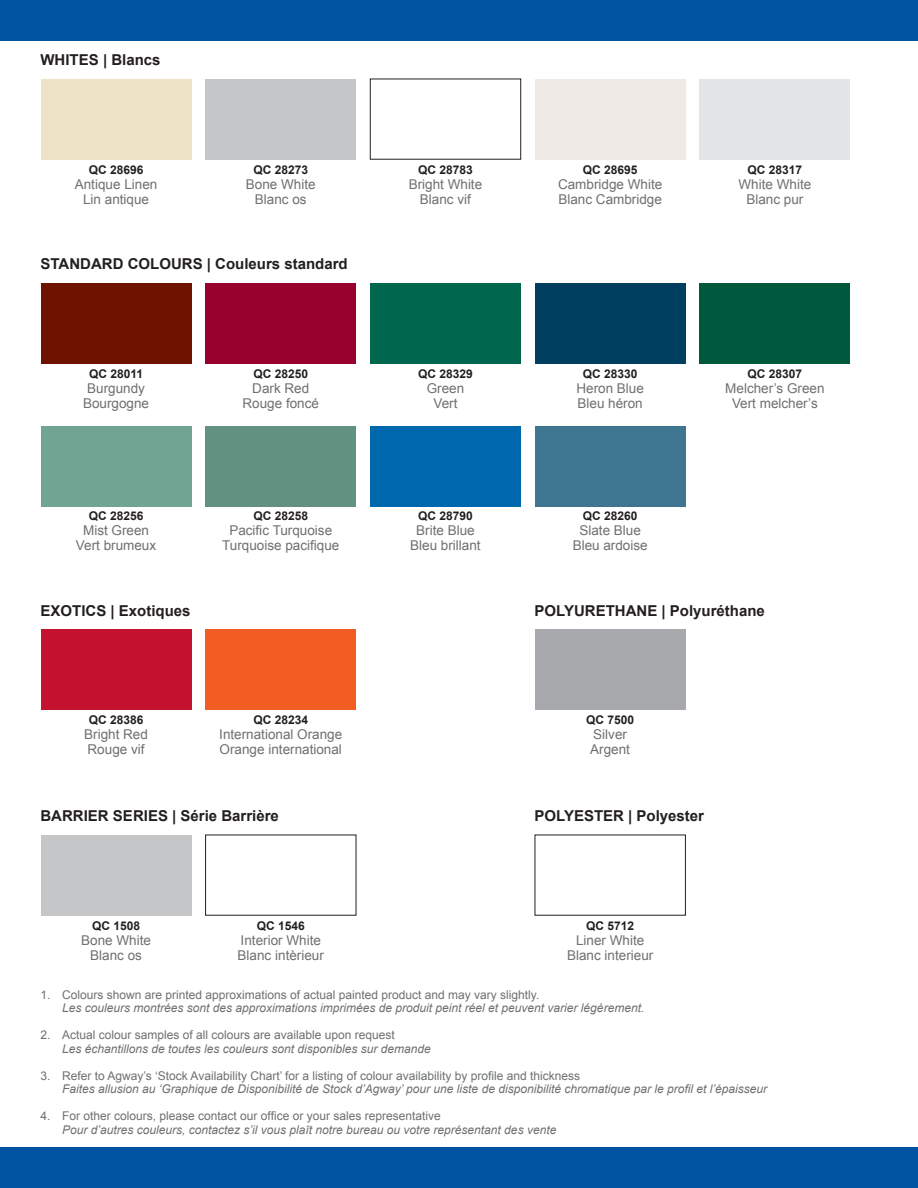
<style>
.page{position:relative;width:918px;height:1188px;background:#fff}
.page>*{position:absolute;margin:0;border:0;box-sizing:border-box;transform-origin:0 0}
.t1{font:700 15px "Arial";color:#231f20}
.t2{font:13.5px/15px "Arial";color:#6d6f71;text-align:center}
.t3{font:italic 12px "Arial";color:#6d6f71}
.t4{font:12px "Arial";color:#6d6f71}
.t5{font:700 12px "Arial";color:#231f20}
</style>
<div class="page">
<div style="left:0;top:0;width:918px;height:40px;background:#0053a0"></div>
<div style="left:0;top:1148px;width:918px;height:40px;background:#0053a0"></div>
<div style="left:41px;top:79px;width:150px;height:80px;background:#eee2c7"></div>
<div style="left:206px;top:79px;width:150px;height:80px;background:#c5c6c8"></div>
<div style="left:370px;top:79px;width:151px;height:81px;border:1px solid #231f20"></div>
<div style="left:535px;top:79px;width:150px;height:80px;background:#efeae6"></div>
<div style="left:700px;top:79px;width:150px;height:80px;background:#e4e5e6"></div>
<div style="left:41px;top:283px;width:150px;height:80px;background:#6f1200"></div>
<div style="left:41px;top:426px;width:150px;height:80px;background:#72a493"></div>
<div style="left:206px;top:426px;width:150px;height:80px;background:#639181"></div>
<div style="left:41px;top:630px;width:150px;height:80px;background:#c41230"></div>
<div style="left:206px;top:630px;width:150px;height:80px;background:#f15d22"></div>
<div style="left:535px;top:630px;width:150px;height:80px;background:#a7a9ac"></div>
<div style="left:41px;top:835px;width:150px;height:80px;background:#c5c6c8"></div>
<div style="left:370px;top:426px;width:151px;height:80px;background:#0068ac"></div>
<div style="left:535px;top:426px;width:150px;height:80px;background:#3e7590"></div>
<div style="left:206px;top:283px;width:150px;height:80px;background:#98002e"></div>
<div style="left:370px;top:283px;width:151px;height:80px;background:#00674e"></div>
<div style="left:535px;top:283px;width:150px;height:80px;background:#003f5f"></div>
<div style="left:700px;top:283px;width:150px;height:80px;background:#00583d"></div>
<p class="t1" style="left:40px;top:50px;width:122px">WHITES | Blancs</p>
<p class="t5" style="left:89px;top:161px;width:56px">QC 28696</p>
<p class="t2" style="left:75px;top:176px;width:84px">Antique Linen<br>Lin antique</p>
<p class="t5" style="left:253px;top:161px;width:56px">QC 28273</p>
<p class="t2" style="left:246px;top:176px;width:71px">Bone White<br>Blanc os</p>
<p class="t1" style="left:40px;top:254px;width:309px">STANDARD COLOURS | Couleurs standard</p>
<p class="t5" style="left:89px;top:365px;width:56px">QC 28011</p>
<p class="t2" style="left:83px;top:380px;width:68px">Burgundy<br>Bourgogne</p>
<p class="t5" style="left:89px;top:508px;width:56px">QC 28256</p>
<p class="t2" style="left:76px;top:523px;width:82px">Mist Green<br>Vert brumeux</p>
<p class="t5" style="left:253px;top:365px;width:56px">QC 28250</p>
<p class="t2" style="left:243px;top:380px;width:78px">Dark Red<br>Rouge foncé</p>
<p class="t5" style="left:253px;top:508px;width:56px">QC 28258</p>
<p class="t2" style="left:222px;top:523px;width:119px">Pacific Turquoise<br>Turquoise pacifique</p>
<p class="t5" style="left:418px;top:161px;width:56px">QC 28783</p>
<p class="t2" style="left:409px;top:176px;width:75px">Bright White<br>Blanc vif</p>
<p class="t5" style="left:418px;top:365px;width:56px">QC 28329</p>
<p class="t2" style="left:427px;top:380px;width:39px">Green<br>Vert</p>
<p class="t5" style="left:418px;top:508px;width:56px">QC 28790</p>
<p class="t2" style="left:410px;top:523px;width:72px">Brite Blue<br>Bleu brillant</p>
<p class="t5" style="left:583px;top:161px;width:56px">QC 28695</p>
<p class="t2" style="left:558px;top:176px;width:106px;text-align:left">Cambridge White<br>Blanc Cambridge</p>
<p class="t5" style="left:748px;top:161px;width:56px">QC 28317</p>
<p class="t2" style="left:739px;top:176px;width:74px">White White<br>Blanc pur</p>
<p class="t5" style="left:583px;top:365px;width:56px">QC 28330</p>
<p class="t2" style="left:576px;top:380px;width:69px;text-align:left">Heron Blue<br>Bleu héron</p>
<p class="t5" style="left:583px;top:508px;width:56px">QC 28260</p>
<p class="t2" style="left:573px;top:523px;width:77px">Slate Blue<br>Bleu ardoise</p>
<p class="t5" style="left:748px;top:365px;width:56px">QC 28307</p>
<p class="t2" style="left:725px;top:380px;width:101px">Melcher’s Green<br>Vert melcher’s</p>
<p class="t1" style="left:40px;top:601px;width:152px">EXOTICS | Exotiques</p>
<p class="t1" style="left:535px;top:601px;width:232px">POLYURETHANE | Polyuréthane</p>
<p class="t5" style="left:89px;top:712px;width:56px">QC 28386</p>
<p class="t2" style="left:84px;top:727px;width:65px;text-align:left">Bright Red<br>Rouge vif</p>
<p class="t5" style="left:253px;top:712px;width:56px">QC 28234</p>
<p class="t2" style="left:219px;top:727px;width:125px;text-align:left">International Orange<br>Orange international</p>
<p class="t5" style="left:586px;top:712px;width:50px">QC 7500</p>
<p class="t2" style="left:590px;top:727px;width:41px;text-align:left">Silver<br>Argent</p>
<p class="t1" style="left:40px;top:806px;width:240px">BARRIER SERIES | Série Barrière</p>
<p class="t1" style="left:535px;top:806px;width:171px">POLYESTER | Polyester</p>
<p class="t5" style="left:92px;top:917px;width:50px">QC 1508</p>
<p class="t2" style="left:81px;top:932px;width:71px">Bone White<br>Blanc os</p>
<p class="t5" style="left:257px;top:917px;width:50px">QC 1546</p>
<p class="t2" style="left:238px;top:932px;width:88px;text-align:left">Interior White<br>Blanc intèrieur</p>
<p class="t5" style="left:586px;top:917px;width:50px">QC 5712</p>
<p class="t2" style="left:567px;top:932px;width:88px">Liner White<br>Blanc interieur</p>
<p class="t4" style="left:40px;top:987px;width:500px">1. Colours shown are printed approximations of actual painted product and may vary slightly.</p>
<p class="t3" style="left:62px;top:1000px;width:584px">Les couleurs montrées sont des approximations imprimées de produit peint réel et peuvent varier légèrement.</p>
<p class="t4" style="left:40px;top:1027px;width:356px">2. Actual colour samples of all colours are available upon request</p>
<p class="t3" style="left:62px;top:1041px;width:370px">Les échantillons de toutes les couleurs sont disponibles sur demande</p>
<p class="t4" style="left:40px;top:1068px;width:541px">3. Refer to Agway’s ‘Stock Availability Chart’ for a listing of colour availability by profile and thickness</p>
<p class="t3" style="left:62px;top:1081px;width:707px">Faites allusion au ‘Graphique de Disponibilité de Stock d’Agway’ pour une liste de disponibilité chromatique par le profil et l’épaisseur</p>
<p class="t4" style="left:40px;top:1108px;width:402px">4. For other colours, please contact our office or your sales representative</p>
<p class="t3" style="left:62px;top:1122px;width:496px">Pour d’autres couleurs, contactez s’il vous plaît notre bureau ou votre représentant des vente</p>
</div>
